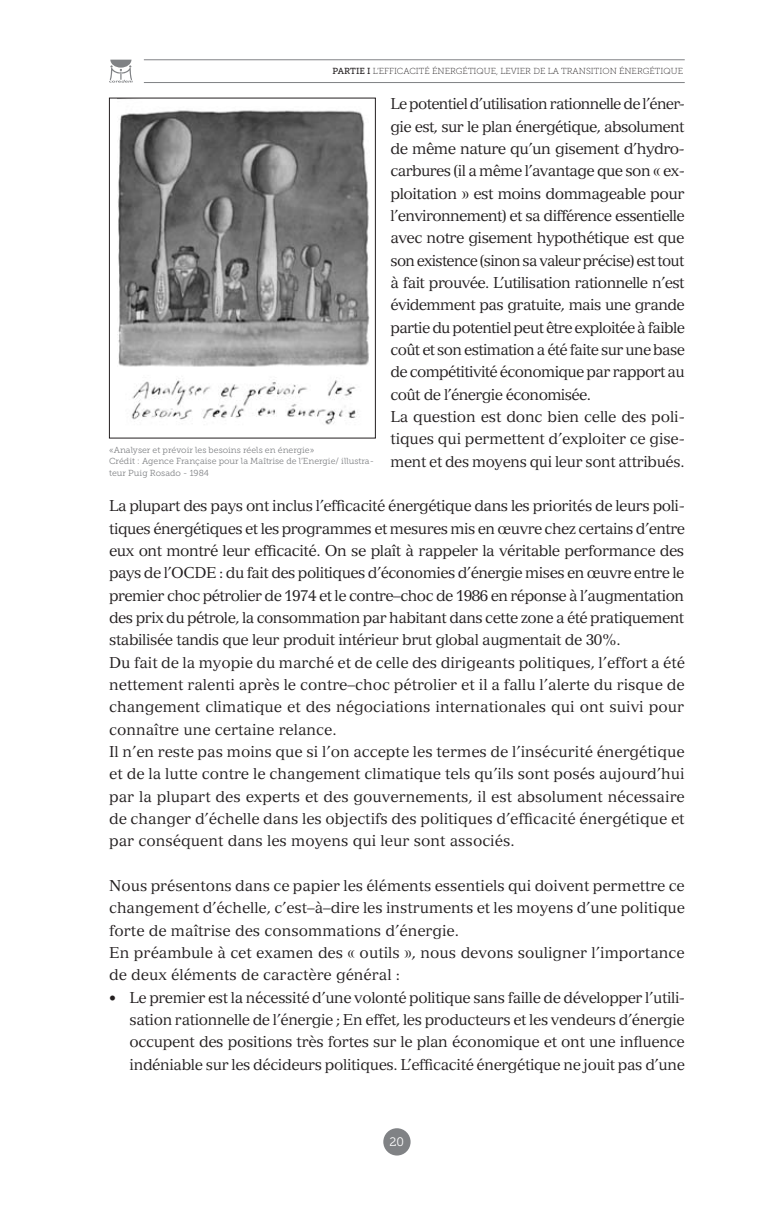
<style>
.page{position:relative;width:769px;height:1206px;background:#fff}
.page>*{position:absolute;margin:0;border:0;box-sizing:border-box;transform-origin:0 0}
.t1{font:15.4px/22.4px "Versailles LT";color:#231f20}
.t2{font:15.4px/22.4px "Versailles LT";letter-spacing:-.03em;color:#231f20}
.t3{font:12.25px "Museo Slab 300";color:#fff}
.t4{font:8.75px/11.4px "Museo Slab 300";color:#808285}
.t5{font:8.75px "Museo Slab 100";color:#231f20}
.s1{font-family:"Museo Slab 500"}
.s2{font-size:14px}
</style>
<div class="page">
<hr style="left:144px;top:59px;width:541px;height:1px;background:#808285">
<hr style="left:144px;top:82px;width:541px;height:1px;background:#808285">
<svg style="left:109px;top:60px;width:24px;height:23px"></svg>
<div style="left:383px;top:1128px;width:28px;height:27px;background:#808285;border-radius:50%"></div>
<img style="left:117px;top:110px;width:253px;height:315px">
<div style="left:109px;top:98px;width:267px;height:340px;border:1px solid #231f20"></div>
<p class="t5" style="left:333px;top:66px;width:352px"><span class="s1">PARTIE I</span> L’EFFICACITÉ ÉNERGÉTIQUE, LEVIER DE LA TRANSITION ÉNERGÉTIQUE</p>
<p class="t2" style="left:390px;top:93px;width:296px">Le potentiel d’utilisation rationnelle de l’éner&shy;gie est, sur le plan énergétique, absolument de même nature qu’un gisement d’hydro&shy;carbures (il a même l’avantage que son « ex&shy;ploitation » est moins dommageable pour l’environnement) et sa différence essentielle avec notre gisement hypothétique est que son existence (sinon sa valeur précise) est tout à fait prouvée. L’utilisation rationnelle n’est évidemment pas gratuite, mais une grande partie du potentiel peut être exploitée à faible coût et son estimation a été faite sur une base de compétitivité économique par rapport au coût de l’énergie économisée.<br>La question est donc bien celle des poli&shy;tiques qui permettent d’exploiter ce gise&shy;ment et des moyens qui leur sont attribués.</p>
<p class="t1" style="left:109px;top:494px;width:577px">La plupart des pays ont inclus l’efficacité énergétique dans les priorités de leurs poli&shy;tiques énergétiques et les programmes et mesures mis en œuvre chez certains d’entre eux ont montré leur efficacité. On se plaît à rappeler la véritable performance des pays de l’OCDE : du fait des politiques d’économies d’énergie mises en œuvre entre le premier choc pétrolier de 1974 et le contre–choc de 1986 en réponse à l’augmentation des prix du pétrole, la consommation par habitant dans cette zone a été pratiquement stabilisée tandis que leur produit intérieur brut global augmentait de 30%.<br>Du fait de la myopie du marché et de celle des dirigeants politiques, l’effort a été nettement ralenti après le contre–choc pétrolier et il a fallu l’alerte du risque de changement climatique et des négociations internationales qui ont suivi pour connaître une certaine relance.<br>Il n’en reste pas moins que si l’on accepte les termes de l’insécurité énergétique et de la lutte contre le changement climatique tels qu’ils sont posés aujourd’hui par la plupart des experts et des gouvernements, il est absolument nécessaire de changer d’échelle dans les objectifs des politiques d’efficacité énergétique et par conséquent dans les moyens qui leur sont associés.</p>
<p class="t1" style="left:109px;top:874px;width:577px">Nous présentons dans ce papier les éléments essentiels qui doivent permettre ce changement d’échelle, c’est–à–dire les instruments et les moyens d’une politique forte de maîtrise des consommations d’énergie.<br>En préambule à cet examen des « outils », nous devons souligner l’importance de deux éléments de caractère général :</p>
<p class="t2" style="left:130px;top:985px;width:557px;text-align:justify;text-indent:-20px"><span class="s2">•</span> Le premier est la nécessité d’une volonté politique sans faille de développer l’utili&shy;sation rationnelle de l’énergie ; En effet, les producteurs et les vendeurs d’énergie occupent des positions très fortes sur le plan économique et ont une influence indéniable sur les décideurs politiques. L’efficacité énergétique ne jouit pas d’une</p>
<p class="t4" style="left:109px;top:444px;width:266px">«Analyser et prévoir les besoins réels en énergie»<br>Crédit : Agence Française pour la Maîtrise de l’Energie/ illustra&shy;teur Puig Rosado - 1984</p>
<p class="t3" style="left:390px;top:1135px;width:16px">20</p>
</div>
